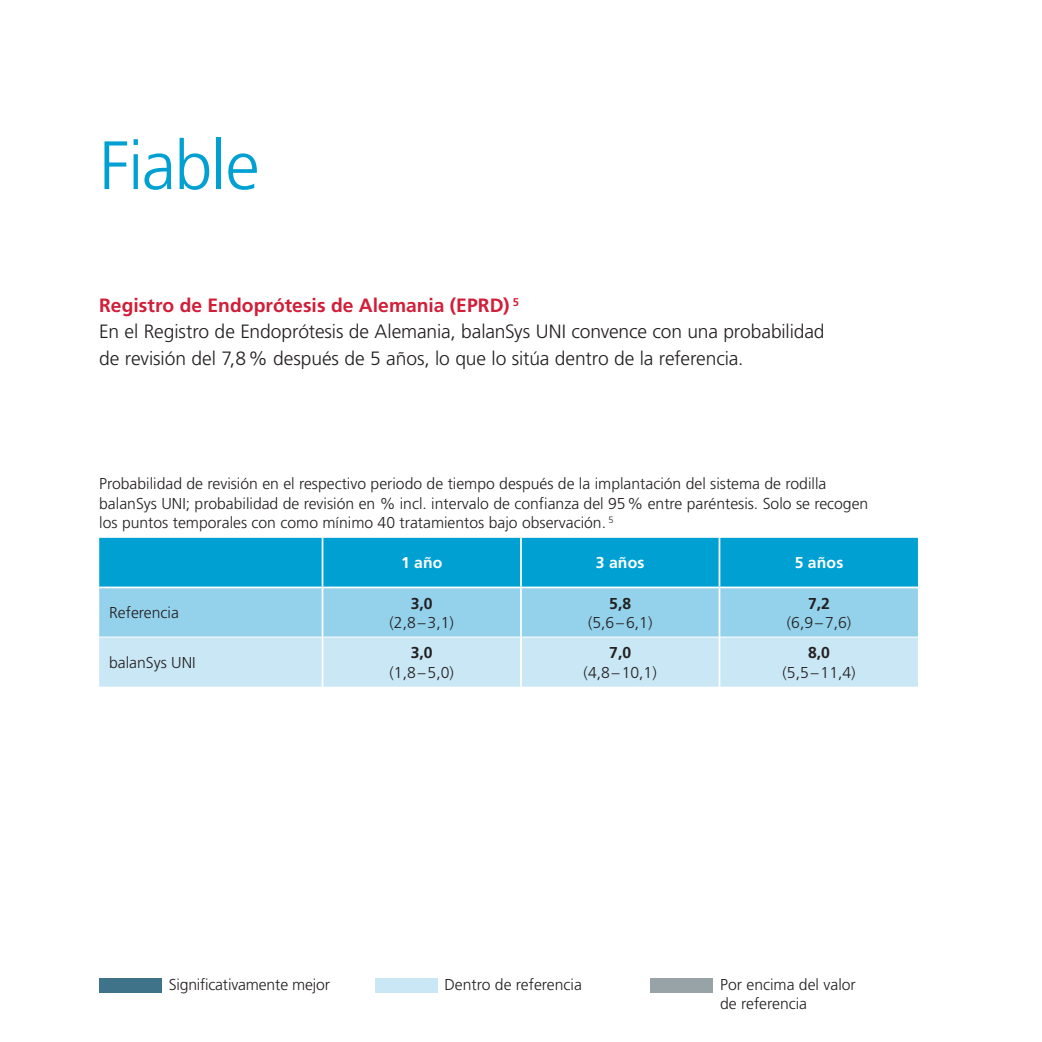
<style>
.page{position:relative;width:1042px;height:1042px;background:#fff}
.page>*{position:absolute;margin:0;border:0;box-sizing:border-box;transform-origin:0 0}
.t1{font:300 68.25px "Frutiger LT Pro";letter-spacing:-.02em;color:#00a1d2}
.t2{font:300 19.25px/26.2px "Frutiger LT Pro";letter-spacing:-.005em;color:#231f20}
.t3{font:300 15.75px/19.2px "Frutiger LT Pro";color:#231f20}
.t4{font:700 15.75px "Frutiger LT Pro";color:#231f20}
.t5{font:700 15.75px "Frutiger LT Pro";letter-spacing:.01em;color:#fff}
.s1{font-weight:700;color:#d11e39}
</style>
<div class="page">
<div style="left:651px;top:978px;width:62px;height:15px;background:#98a3a7"></div>
<div style="left:99px;top:978px;width:62px;height:15px;background:#3e738a"></div>
<div style="left:375px;top:978px;width:62px;height:15px;background:#c9e7f4"></div>
<svg style="left:99px;top:538px;width:819px;height:149px;background:#76c9e6"></svg>
<hr style="left:99px;top:636px;width:223px;height:1px;background:#fff">
<hr style="left:323px;top:636px;width:197px;height:1px;background:#fff">
<hr style="left:522px;top:636px;width:196px;height:1px;background:#fff">
<hr style="left:720px;top:636px;width:198px;height:1px;background:#fff">
<hr style="left:99px;top:586px;width:223px;height:2px;background:#fff">
<hr style="left:322px;top:586px;width:199px;height:2px;background:#fff">
<hr style="left:521px;top:586px;width:198px;height:2px;background:#fff">
<hr style="left:719px;top:586px;width:199px;height:2px;background:#fff">
<hr style="left:322px;top:538px;width:1px;height:48px;background:#fff">
<hr style="left:520px;top:538px;width:2px;height:48px;background:#fff">
<hr style="left:718px;top:538px;width:2px;height:48px;background:#fff">
<hr style="left:322px;top:588px;width:1px;height:49px;background:#fff">
<hr style="left:520px;top:588px;width:2px;height:49px;background:#fff">
<hr style="left:718px;top:588px;width:2px;height:49px;background:#fff">
<hr style="left:322px;top:637px;width:1px;height:50px;background:#fff">
<hr style="left:520px;top:637px;width:2px;height:50px;background:#fff">
<hr style="left:718px;top:637px;width:2px;height:50px;background:#fff">
<h1 class="t1" style="left:99px;top:126px;width:162px">Fiable</h1>
<p class="t2" style="left:99px;top:292px;width:727px"><span class="s1">Registro de Endoprótesis de Alemania (EPRD)</span> <sup>5<br></sup>En el Registro de Endoprótesis de Alemania, balanSys UNI convence con una probabilidad de revisión del 7,8% después de 5 años, lo que lo sitúa dentro de la referencia.</p>
<p class="t3" style="left:99px;top:474px;width:770px">Probabilidad de revisión en el respectivo periodo de tiempo después de la implantación del sistema de rodilla balanSys UNI; probabilidad de revisión en % incl. intervalo de confianza del 95% entre paréntesis. Solo se recogen los puntos temporales con como mínimo 40 tratamientos bajo observación. <sup>5</sup></p>
<p class="t5" style="left:401px;top:553px;width:43px">1 año</p>
<p class="t5" style="left:596px;top:553px;width:50px">3 años</p>
<p class="t5" style="left:795px;top:553px;width:50px">5 años</p>
<p class="t3" style="left:109px;top:603px;width:71px">Referencia</p>
<p class="t4" style="left:411px;top:594px;width:23px">3,0</p>
<p class="t3" style="left:389px;top:613px;width:66px">(2,8–3,1)</p>
<p class="t4" style="left:609px;top:594px;width:23px">5,8</p>
<p class="t3" style="left:588px;top:613px;width:66px">(5,6–6,1)</p>
<p class="t4" style="left:808px;top:594px;width:23px">7,2</p>
<p class="t3" style="left:787px;top:613px;width:66px">(6,9–7,6)</p>
<p class="t3" style="left:109px;top:653px;width:88px">balanSys UNI</p>
<p class="t4" style="left:411px;top:643px;width:23px">3,0</p>
<p class="t3" style="left:389px;top:662px;width:66px">(1,8–5,0)</p>
<p class="t4" style="left:609px;top:643px;width:23px">7,0</p>
<p class="t3" style="left:584px;top:662px;width:75px">(4,8–10,1)</p>
<p class="t4" style="left:808px;top:643px;width:23px">8,0</p>
<p class="t3" style="left:782px;top:662px;width:75px">(5,5–11,4)</p>
<p class="t3" style="left:169px;top:975px;width:163px">Significativamente mejor</p>
<p class="t3" style="left:444px;top:975px;width:139px">Dentro de referencia</p>
<p class="t3" style="left:720px;top:975px;width:137px">Por encima del valor de referencia</p>
</div>
